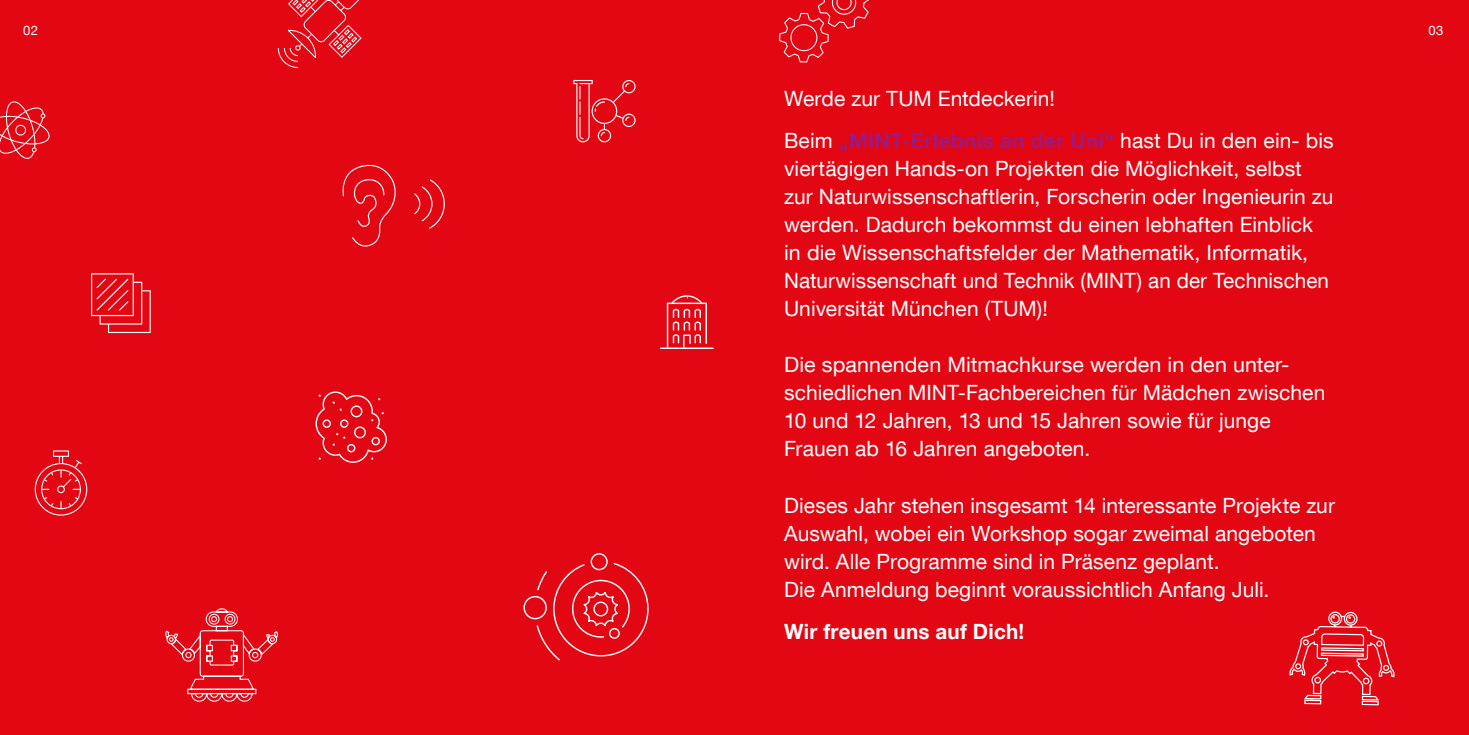
<style>
.page{position:relative;width:1469px;height:735px;background:#fff}
.page>*{position:absolute;margin:0;border:0;box-sizing:border-box;transform-origin:0 0}
.t1{font:21px/28px "TUM Neue Helvetica";letter-spacing:.005em;color:#fff}
.t2{font:700 21px "TUM Neue Helvetica";letter-spacing:.015em;color:#fff}
.t3{font:13.12px "TUM Neue Helvetica";color:#fff}
.s1{font-weight:700;color:#9e1981}
</style>
<div class="page">
<div style="left:0;top:0;width:1468px;height:734px;background:#e30613"></div>
<svg style="left:0;top:101px;width:50px;height:58px"></svg>
<svg style="left:165px;top:608px;width:113px;height:93px"></svg>
<svg style="left:779px;top:0;width:90px;height:62px"></svg>
<svg style="left:1289px;top:611px;width:106px;height:94px"></svg>
<svg style="left:277px;top:0;width:85px;height:68px"></svg>
<svg style="left:342px;top:164px;width:54px;height:83px"></svg>
<svg style="left:414px;top:179px;width:31px;height:49px"></svg>
<svg style="left:523px;top:553px;width:126px;height:108px"></svg>
<svg style="left:315px;top:391px;width:72px;height:71px"></svg>
<svg style="left:660px;top:295px;width:53px;height:54px"></svg>
<svg style="left:91px;top:273px;width:60px;height:60px"></svg>
<svg style="left:573px;top:80px;width:62px;height:62px"></svg>
<svg style="left:35px;top:450px;width:52px;height:65px"></svg>
<p class="t3" style="left:23px;top:22px;width:16px">02</p>
<p class="t3" style="left:1428px;top:22px;width:16px">03</p>
<p class="t1" style="left:784px;top:77px;width:551px;line-height:42px">Werde zur TUM Entdeckerin!<br>Beim <span class="s1">„MINT-Erlebnis an der Uni“</span> hast Du in den ein- bis</p>
<p class="t1" style="left:784px;top:154px;width:551px">viertägigen Hands-on Projekten die Möglichkeit, selbst zur Naturwissenschaftlerin, Forscherin oder Ingenieurin zu werden. Dadurch bekommst du einen lebhaften Einblick in die Wissenschaftsfelder der Mathematik, Informatik, Naturwissenschaft und Technik (MINT) an der Technischen Universität München (TUM)!</p>
<p class="t1" style="left:784px;top:350px;width:542px">Die spannenden Mitmachkurse werden in den unter&shy;schiedlichen MINT-Fachbereichen für Mädchen zwischen 10 und 12 Jahren, 13 und 15 Jahren sowie für junge Frauen ab 16 Jahren angeboten.</p>
<p class="t1" style="left:784px;top:490px;width:552px">Dieses Jahr stehen insgesamt 14 interessante Projekte zur Auswahl, wobei ein Workshop sogar zweimal angeboten wird. Alle Programme sind in Präsenz geplant.<br>Die Anmeldung beginnt voraussichtlich Anfang Juli.</p>
<p class="t2" style="left:784px;top:617px;width:242px">Wir freuen uns auf Dich!</p>
</div>
